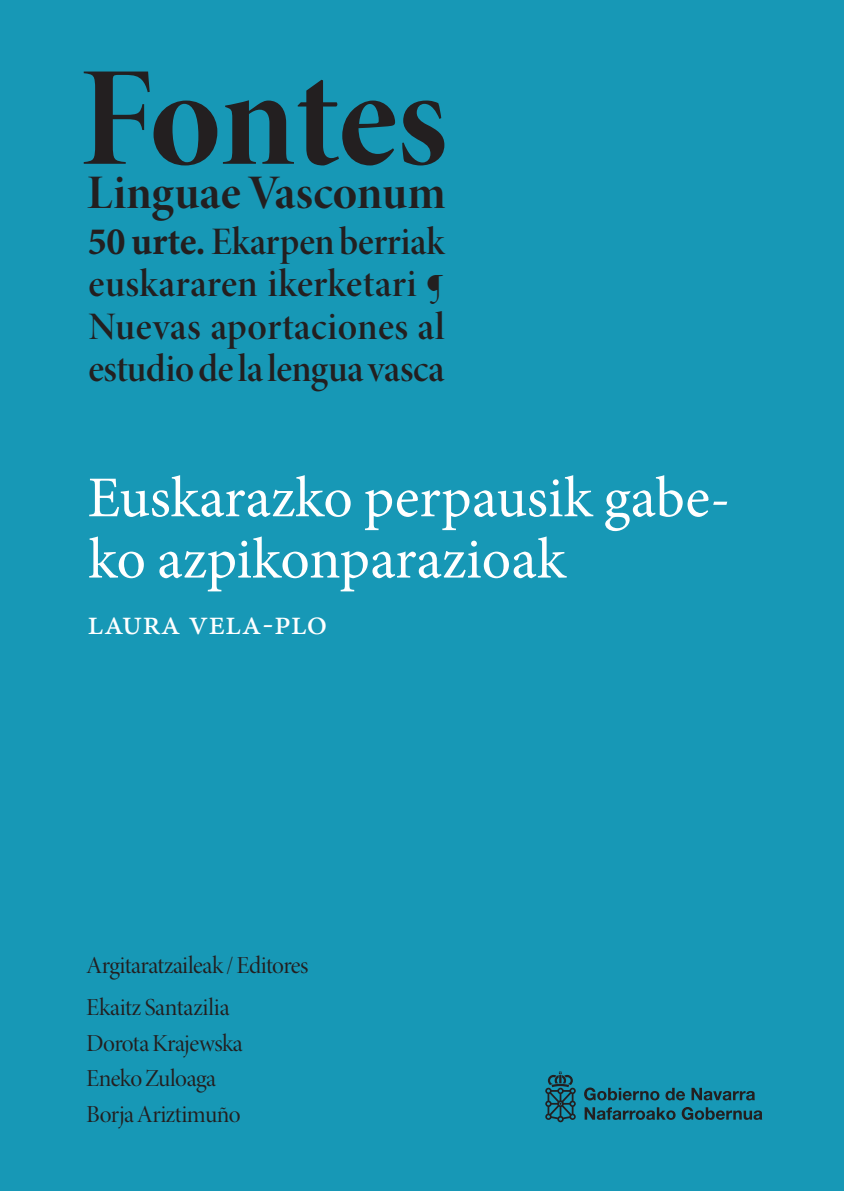
<style>
.page{position:relative;width:844px;height:1191px;background:#fff}
.page>*{position:absolute;margin:0;border:0;box-sizing:border-box;transform-origin:0 0}
.t1{font:142.28px "Minion Pro Bold Disp";letter-spacing:-.01em;color:#231f20}
.t2{font:57.75px/61.2px "Minion Pro";color:#fff}
.t3{font:48.3px "Minion Pro Bold Disp";color:#231f20}
.t4{font:39.02px/42.5px "Minion Pro Semibold Disp";color:#231f20;text-align:justify}
.t5{font:35px "Minion Pro";color:#fff}
.t6{font:24.5px/35.5px "Minion Pro Disp";letter-spacing:-.02em;color:#231f20}
.s1{font-family:"Minion Pro";font-weight:700}
</style>
<div class="page">
<div style="left:0;top:0;width:843px;height:1191px;background:#1798b6"></div>
<svg style="left:545px;top:1071px;width:30px;height:51px;background:#1b677a"></svg>
<svg style="left:584px;top:1087px;width:75px;height:13px"></svg>
<svg style="left:665px;top:1087px;width:20px;height:13px"></svg>
<svg style="left:691px;top:1087px;width:63px;height:13px"></svg>
<svg style="left:584px;top:1107px;width:91px;height:12px"></svg>
<svg style="left:681px;top:1107px;width:81px;height:13px"></svg>
<h1 class="t1" style="left:79px;top:33px;width:369px">Fontes</h1>
<p class="t3" style="left:87px;top:164px;width:360px">Linguae Vasconum</p>
<p class="t4" style="left:88px;top:221px;width:358px"><span class="s1">50 urte.</span> Ekarpen berriak euskararen ikerketari ¶ Nuevas aportaciones al estudio de la lengua vasca</p>
<h2 class="t2" style="left:87px;top:467px;width:644px">Euskarazko perpausik gabe&shy;ko azpikonparazioak</h2>
<p class="t5" style="left:87px;top:600px;width:241px">laura vela-plo</p>
<p class="t6" style="left:86px;top:948px;width:223px">Argitaratzaileak / Editores</p>
<p class="t6" style="left:86px;top:990px;width:158px">Ekaitz Santazilia<br>Dorota Krajewska<br>Eneko Zuloaga<br>Borja Ariztimuño</p>
</div>
